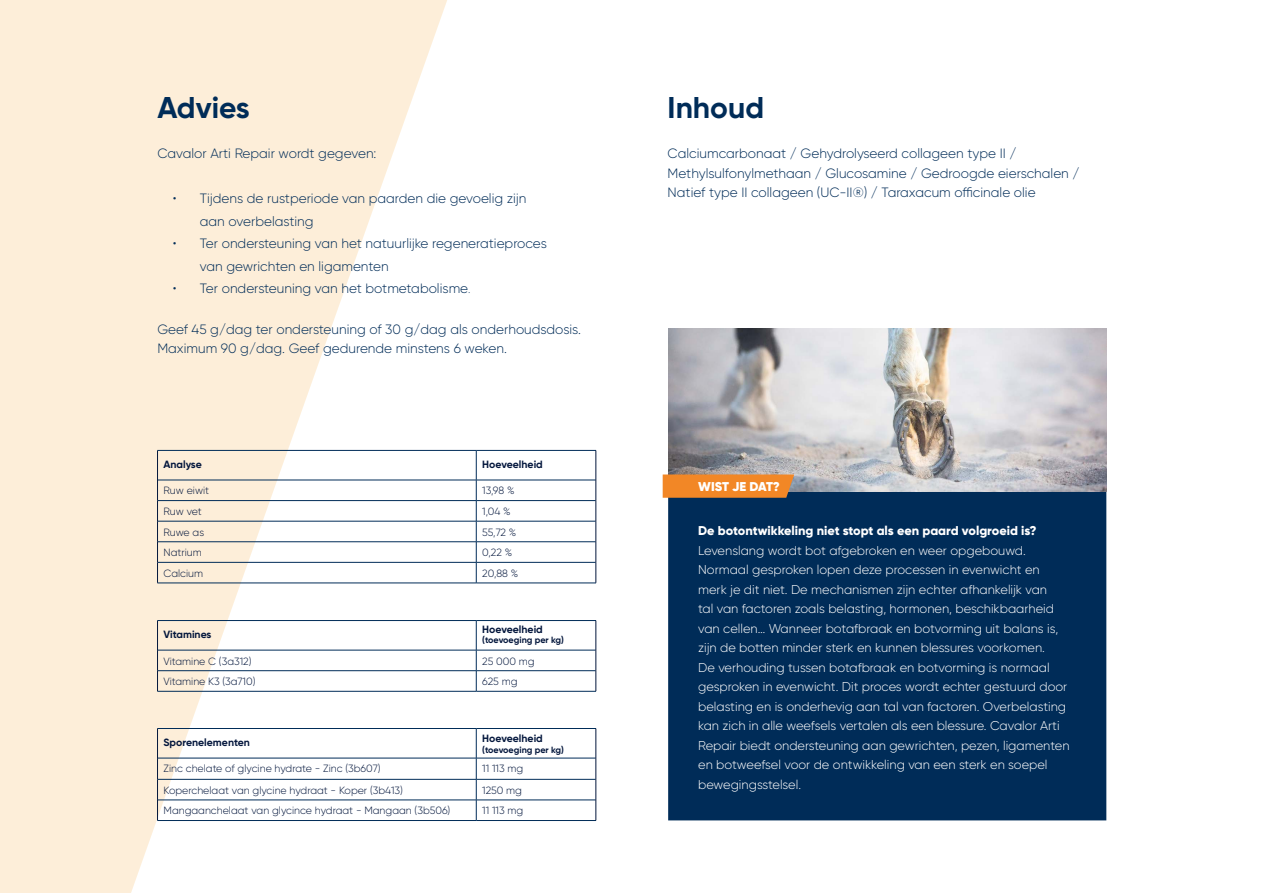
<style>
.page{position:relative;width:1263px;height:893px;background:#fff}
.page>*{position:absolute;margin:0;border:0;box-sizing:border-box;transform-origin:0 0}
.t1{font:700 30px "Gilroy";color:#002c58}
.t2{font:300 13.5px/22.5px "Gilroy";color:#002c58}
.t3{font:300 12.75px/19.5px "Gilroy";color:#fff}
.t4{font:900 12.75px "Gilroy";letter-spacing:-.005em;color:#fff}
.t5{font:300 10.5px "Gilroy";color:#03163c}
.t6{font:700 10.5px "Gilroy";color:#03163c}
.t7{font:700 9px "Gilroy";color:#03163c}
.s1{font-style:italic;font-size:10.5px}
.s2{font-weight:800}
</style>
<div class="page">
<svg style="left:0;top:0;width:447px;height:893px;fill:#fdeed9"></svg>
<div style="left:668px;top:491px;width:438px;height:329px;background:#002c58"></div>
<img style="left:668px;top:329px;width:438px;height:162px">
<svg style="left:663px;top:474px;width:131px;height:24px;background:#e9852b"></svg>
<hr style="left:157px;top:450px;width:319px;height:1px;background:#002c58">
<hr style="left:476px;top:450px;width:120px;height:1px;background:#002c58">
<hr style="left:158px;top:480px;width:318px;height:1px;background:#002c58">
<hr style="left:476px;top:480px;width:120px;height:1px;background:#002c58">
<hr style="left:158px;top:500px;width:318px;height:1px;background:#002c58">
<hr style="left:476px;top:500px;width:120px;height:1px;background:#002c58">
<hr style="left:158px;top:521px;width:318px;height:1px;background:#002c58">
<hr style="left:476px;top:521px;width:120px;height:1px;background:#002c58">
<hr style="left:158px;top:541px;width:318px;height:1px;background:#002c58">
<hr style="left:476px;top:541px;width:120px;height:1px;background:#002c58">
<hr style="left:158px;top:562px;width:318px;height:1px;background:#002c58">
<hr style="left:476px;top:562px;width:120px;height:1px;background:#002c58">
<svg style="left:476px;top:451px;width:1px;height:132px"></svg>
<hr style="left:157px;top:583px;width:319px;height:1px;background:#002c58">
<hr style="left:476px;top:583px;width:120px;height:1px;background:#002c58">
<svg style="left:157px;top:451px;width:1px;height:132px"></svg>
<svg style="left:596px;top:451px;width:1px;height:132px"></svg>
<hr style="left:157px;top:620px;width:319px;height:1px;background:#002c58">
<hr style="left:476px;top:620px;width:120px;height:1px;background:#002c58">
<hr style="left:158px;top:650px;width:318px;height:1px;background:#002c58">
<hr style="left:476px;top:650px;width:120px;height:1px;background:#002c58">
<hr style="left:158px;top:670px;width:318px;height:1px;background:#002c58">
<hr style="left:476px;top:670px;width:120px;height:1px;background:#002c58">
<svg style="left:476px;top:621px;width:1px;height:70px"></svg>
<hr style="left:157px;top:691px;width:319px;height:1px;background:#002c58">
<hr style="left:476px;top:691px;width:120px;height:1px;background:#002c58">
<svg style="left:157px;top:621px;width:1px;height:70px"></svg>
<svg style="left:596px;top:621px;width:1px;height:70px"></svg>
<hr style="left:157px;top:728px;width:319px;height:1px;background:#002c58">
<hr style="left:476px;top:728px;width:120px;height:1px;background:#002c58">
<hr style="left:158px;top:758px;width:318px;height:1px;background:#002c58">
<hr style="left:476px;top:758px;width:120px;height:1px;background:#002c58">
<hr style="left:158px;top:779px;width:318px;height:1px;background:#002c58">
<hr style="left:476px;top:779px;width:120px;height:1px;background:#002c58">
<hr style="left:158px;top:800px;width:318px;height:1px;background:#002c58">
<hr style="left:476px;top:800px;width:120px;height:1px;background:#002c58">
<svg style="left:476px;top:729px;width:1px;height:91px"></svg>
<hr style="left:157px;top:820px;width:319px;height:1px;background:#002c58">
<hr style="left:476px;top:820px;width:120px;height:1px;background:#002c58">
<svg style="left:157px;top:729px;width:1px;height:91px"></svg>
<svg style="left:596px;top:729px;width:1px;height:91px"></svg>
<p class="t1" style="left:157px;top:88px;width:94px">Advies</p>
<p class="t2" style="left:157px;top:142px;width:221px">Cavalor Arti Repair wordt gegeven:</p>
<p class="t2" style="left:200px;top:187px;width:328px;text-indent:-27px">• Tijdens de rustperiode van paarden die gevoelig zijn aan overbelasting</p>
<p class="t2" style="left:200px;top:232px;width:348px;text-indent:-27px">• Ter ondersteuning van het natuurlijke regeneratieproces van gewrichten en ligamenten</p>
<p class="t2" style="left:173px;top:277px;width:301px">• Ter ondersteuning van het botmetabolisme<span class="s1">.</span></p>
<p class="t2" style="left:157px;top:317px;width:425px">Geef 45 g/dag ter ondersteuning of 30 g/dag als onderhoudsdosis.</p>
<p class="t2" style="left:157px;top:337px;width:351px">Maximum 90 g/dag. Geef gedurende minstens 6 weken.</p>
<p class="t6" style="left:164px;top:458px;width:40px">Analyse</p>
<p class="t6" style="left:482px;top:458px;width:62px">Hoeveelheid</p>
<p class="t5" style="left:164px;top:484px;width:47px">Ruw eiwit</p>
<p class="t5" style="left:482px;top:484px;width:34px">13,98 %</p>
<p class="t5" style="left:164px;top:505px;width:40px">Ruw vet</p>
<p class="t5" style="left:482px;top:505px;width:30px">1,04 %</p>
<p class="t5" style="left:164px;top:525px;width:42px">Ruwe as</p>
<p class="t5" style="left:482px;top:525px;width:36px">55,72 %</p>
<p class="t5" style="left:164px;top:546px;width:40px">Natrium</p>
<p class="t5" style="left:482px;top:546px;width:32px">0,22 %</p>
<p class="t5" style="left:164px;top:567px;width:41px">Calcium</p>
<p class="t5" style="left:482px;top:567px;width:37px">20,88 %</p>
<p class="t6" style="left:164px;top:628px;width:49px">Vitamines</p>
<p class="t6" style="left:482px;top:622px;width:62px">Hoeveelheid</p>
<p class="t7" style="left:482px;top:634px;width:83px">(toevoeging per kg)</p>
<p class="t5" style="left:164px;top:654px;width:89px">Vitamine C (3a312)</p>
<p class="t5" style="left:482px;top:654px;width:54px">25 000 mg</p>
<p class="t5" style="left:164px;top:675px;width:93px">Vitamine K3 (3a710)</p>
<p class="t5" style="left:482px;top:675px;width:37px">625 mg</p>
<p class="t6" style="left:164px;top:736px;width:88px">Sporenelementen</p>
<p class="t6" style="left:482px;top:732px;width:62px">Hoeveelheid</p>
<p class="t7" style="left:482px;top:744px;width:83px">(toevoeging per kg)</p>
<p class="t5" style="left:164px;top:762px;width:219px">Zinc chelate of glycine hydrate - Zinc (3b607)</p>
<p class="t5" style="left:482px;top:762px;width:43px">11 113 mg</p>
<p class="t5" style="left:164px;top:784px;width:241px">Koperchelaat van glycine hydraat - Koper (3b413)</p>
<p class="t5" style="left:482px;top:784px;width:41px">1250 mg</p>
<p class="t5" style="left:164px;top:804px;width:288px">Mangaanchelaat van glycince hydraat - Mangaan (3b506)</p>
<p class="t5" style="left:482px;top:804px;width:43px">11 113 mg</p>
<p class="t1" style="left:668px;top:88px;width:98px">Inhoud</p>
<p class="t2" style="left:668px;top:143px;width:413px;line-height:19.5px">Calciumcarbonaat / Gehydrolyseerd collageen type II /<br>Methylsulfonylmethaan / Glucosamine / Gedroogde eierschalen /<br>Natief type II collageen (UC-II®) / Taraxacum officinale olie</p>
<p class="t4" style="left:698px;top:478px;width:83px">WIST JE DAT?</p>
<p class="t3" style="left:698px;top:521px;width:373px"><span class="s2">De botontwikkeling niet stopt als een paard volgroeid is?<br></span>Levenslang wordt bot afgebroken en weer opgebouwd.<br>Normaal gesproken lopen deze processen in evenwicht en merk je dit niet. De mechanismen zijn echter afhankelijk van<br>tal van factoren zoals belasting, hormonen, beschikbaarheid van cellen… Wanneer botafbraak en botvorming uit balans is, zijn de botten minder sterk en kunnen blessures voorkomen.<br>De verhouding tussen botafbraak en botvorming is normaal gesproken in evenwicht. Dit proces wordt echter gestuurd door belasting en is onderhevig aan tal van factoren. Overbelasting kan zich in alle weefsels vertalen als een blessure. Cavalor Arti Repair biedt ondersteuning aan gewrichten, pezen, ligamenten en botweefsel voor de ontwikkeling van een sterk en soepel bewegingsstelsel.</p>
</div>
